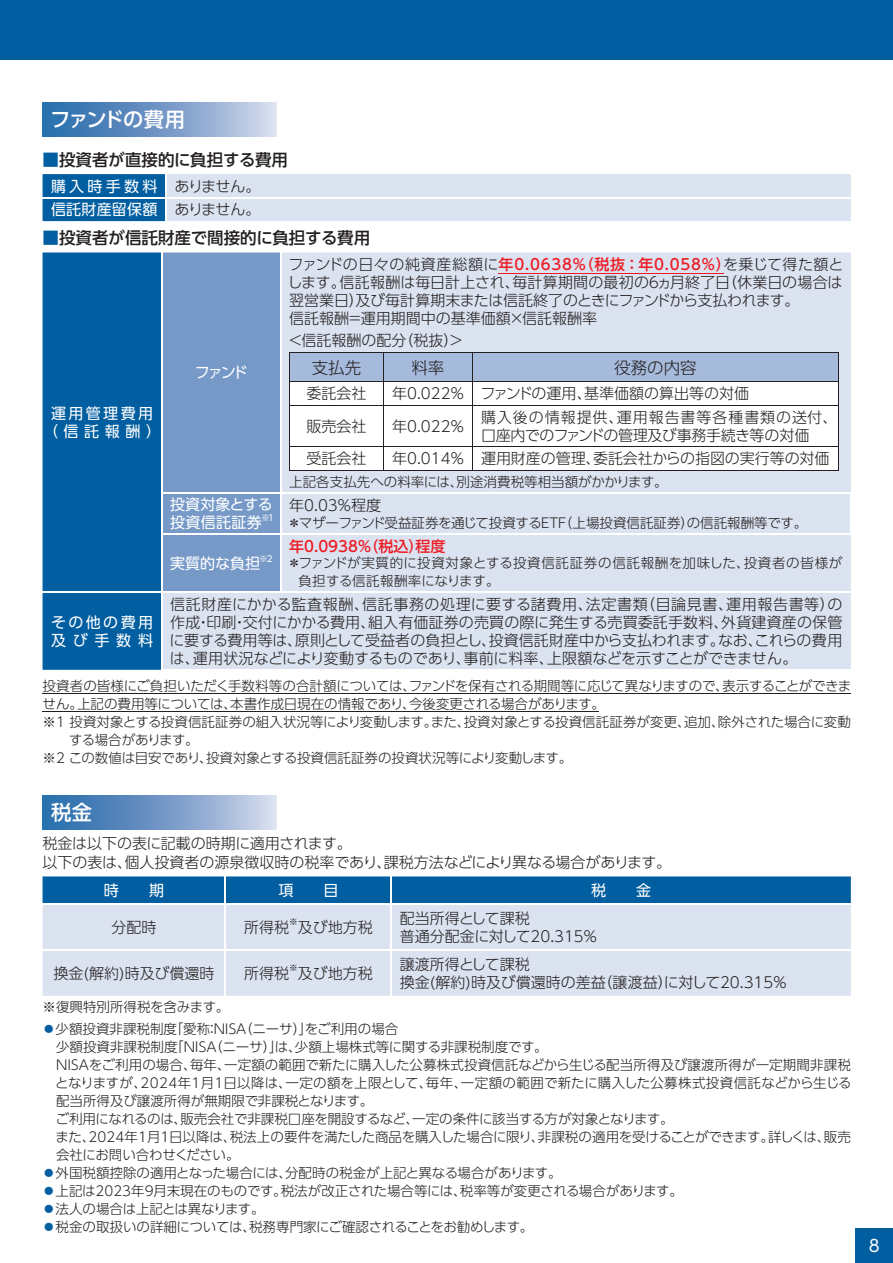
<style>
.page{position:relative;width:893px;height:1263px;background:#fff}
.page>*{position:absolute;margin:0;border:0;box-sizing:border-box;transform-origin:0 0}
.t1{font:20.25px "UD Shin Go Pro Medium 90 pv RKSJ H";letter-spacing:-.07em;color:#fff}
.t2{font:20.25px "UD Shin Go Pro Medium 90 pv RKSJ H";letter-spacing:-.035em;color:#fff}
.t3{font:16.5px "UD Shin Go Pro Medium 90 pv RKSJ H";color:#231f20}
.t4{font:16.5px "UD Shin Go Pro Light 90 pv RKSJ H";color:#231f20}
.t5{font:16.5px "UD Shin Go Pro Regular 90 pv RKSJ H";color:#fff}
.t6{font:15px/18px "UD Shin Go Pro Light 90 pv RKSJ H";color:#231f20}
.t7{font:15px/23.5px "UD Shin Go Pro Regular 90 pv RKSJ H";letter-spacing:.02em;color:#fff}
.t8{font:15px/18px "UD Shin Go Pro Regular 90 pv RKSJ H";letter-spacing:.16em;color:#fff;text-align:center}
.t9{font:15px "UD Shin Go Pro Medium 90 pv RKSJ H";color:#ed1c24}
.t10{font:13.5px/18px "UD Shin Go Pro Light 90 pv RKSJ H";color:#231f20}
.t11{font:13.5px "UD Shin Go Pro Light 90 pv RKSJ H";letter-spacing:-.02em;color:#231f20}
.t12{font:13.5px/18px "UD Shin Go Pro Light 90 pv RKSJ H";letter-spacing:.03em;color:#231f20}
.t13{font:13.5px "UD Shin Go Pro Light 90 pv RKSJ H";letter-spacing:-.05em;color:#231f20}
.t14{font:8.7px "UD Shin Go Pro Regular 90 pv RKSJ H";color:#fff}
.t15{font:8.7px "UD Shin Go Pro Light 90 pv RKSJ H";color:#231f20}
.s1{color:#005ea1}
.s2{font-family:"UD Shin Go Pro Light 90 pv RKSJ H";color:#231f20}
.s3{font-family:"UD Shin Go Pro Medium 90 pv RKSJ H";color:#ed1c24}
</style>
<div class="page">
<hr style="left:43px;top:694px;width:807px;height:1px;background:#231f20">
<hr style="left:43px;top:712px;width:556px;height:1px;background:#231f20">
<svg style="left:43px;top:174px;width:807px;height:47px;background:#bcd0e5"></svg>
<div style="left:43px;top:252px;width:118px;height:418px;background:#005ea1"></div>
<svg style="left:163px;top:252px;width:687px;height:417px;background:#c9d5e9"></svg>
<hr style="left:280px;top:252px;width:1px;height:240px;background:#fff">
<hr style="left:161px;top:492px;width:120px;height:1px;background:#fff">
<hr style="left:281px;top:492px;width:570px;height:1px;background:#fff">
<hr style="left:161px;top:534px;width:120px;height:1px;background:#fff">
<hr style="left:281px;top:534px;width:570px;height:1px;background:#fff">
<hr style="left:280px;top:535px;width:1px;height:57px;background:#fff">
<hr style="left:43px;top:592px;width:119px;height:1px;background:#fff">
<hr style="left:162px;top:592px;width:688px;height:1px;background:#fff">
<hr style="left:280px;top:493px;width:1px;height:41px;background:#fff">
<hr style="left:498px;top:273px;width:225px;height:1px;background:#ed1c24">
<svg style="left:290px;top:406px;width:548px;height:64px"></svg>
<hr style="left:289px;top:352px;width:94px;height:1px;background:#231f20">
<hr style="left:383px;top:352px;width:89px;height:1px;background:#231f20">
<hr style="left:472px;top:352px;width:366px;height:1px;background:#231f20">
<svg style="left:289px;top:353px;width:550px;height:52px"></svg>
<hr style="left:289px;top:405px;width:94px;height:1px;background:#231f20">
<hr style="left:289px;top:406px;width:1px;height:41px;background:#231f20">
<hr style="left:383px;top:405px;width:89px;height:1px;background:#231f20">
<hr style="left:383px;top:406px;width:1px;height:41px;background:#231f20">
<hr style="left:472px;top:405px;width:366px;height:1px;background:#231f20">
<hr style="left:472px;top:406px;width:1px;height:41px;background:#231f20">
<hr style="left:838px;top:406px;width:1px;height:41px;background:#231f20">
<hr style="left:289px;top:447px;width:94px;height:1px;background:#231f20">
<svg style="left:289px;top:448px;width:1px;height:22px"></svg>
<hr style="left:383px;top:447px;width:89px;height:1px;background:#231f20">
<svg style="left:383px;top:448px;width:1px;height:22px"></svg>
<hr style="left:472px;top:447px;width:366px;height:1px;background:#231f20">
<svg style="left:472px;top:448px;width:1px;height:22px"></svg>
<svg style="left:838px;top:447px;width:1px;height:23px"></svg>
<hr style="left:289px;top:470px;width:549px;height:1px;background:#231f20">
<div style="left:43px;top:905px;width:807px;height:91px;background:#dbe2f0"></div>
<div style="left:43px;top:876px;width:807px;height:27px;background:#005ea1"></div>
<hr style="left:225px;top:905px;width:1px;height:44px;background:#fff">
<hr style="left:391px;top:905px;width:1px;height:44px;background:#fff">
<hr style="left:43px;top:949px;width:348px;height:2px;background:#fff">
<hr style="left:225px;top:951px;width:1px;height:45px;background:#fff">
<hr style="left:391px;top:949px;width:459px;height:2px;background:#fff">
<hr style="left:391px;top:951px;width:1px;height:45px;background:#fff">
<div style="left:43px;top:102px;width:233px;height:34px;background:linear-gradient(to right,#1d64a7,#d0d4ea)"></div>
<div style="left:43px;top:795px;width:233px;height:34px;background:linear-gradient(to right,#1d64a7,#d0d4ea)"></div>
<div style="left:855px;top:1228px;width:37px;height:35px;background:#005ea1"></div>
<div style="left:0;top:0;width:892px;height:60px;background:#005ea1"></div>
<h1 class="t1" style="left:50px;top:112px;width:136px">ファンドの費用</h1>
<p class="t3" style="left:43px;top:153px;width:247px"><span class="s1">■</span>投資者が直接的に負担する費用</p>
<p class="t7" style="left:51px;top:176px;width:211px">購入時手数料 <span class="s2">ありません。</span>信託財産留保額 <span class="s2">ありません。</span></p>
<p class="t3" style="left:43px;top:232px;width:329px"><span class="s1">■</span>投資者が信託財産で間接的に負担する費用</p>
<p class="t8" style="left:43px;top:406px;width:120px">運用管理費用（信託報酬）</p>
<p class="t7" style="left:195px;top:363px;width:54px">ファンド</p>
<p class="t7" style="left:170px;top:498px;width:104px;line-height:18px">投資対象とする投資信託証券</p>
<p class="t14" style="left:261px;top:514px;width:14px">※1</p>
<p class="t7" style="left:170px;top:554px;width:91px">実質的な負担</p>
<p class="t14" style="left:259px;top:555px;width:15px">※2</p>
<p class="t6" style="left:287px;top:257px;width:557px">ファンドの日々の純資産総額に<span class="s3">年0.0638％（税抜：年0.058％）</span>を乗じて得た額とします。信託報酬は毎日計上され、毎計算期間の最初の６ヵ月終了日（休業日の場合は翌営業日）及び毎計算期末または信託終了のときにファンドから支払われます。<br>信託報酬＝運用期間中の基準価額×信託報酬率</p>
<p class="t6" style="left:288px;top:334px;width:177px">＜信託報酬の配分（税抜）＞</p>
<p class="t4" style="left:312px;top:361px;width:51px">支払先</p>
<p class="t4" style="left:411px;top:361px;width:35px">料率</p>
<p class="t4" style="left:614px;top:361px;width:84px">役務の内容</p>
<p class="t6" style="left:306px;top:387px;width:62px">委託会社</p>
<p class="t6" style="left:392px;top:387px;width:358px">年0.022％ ファンドの運用、基準価額の算出等の対価</p>
<p class="t6" style="left:306px;top:419px;width:62px">販売会社</p>
<p class="t6" style="left:392px;top:419px;width:74px">年0.022％</p>
<p class="t6" style="left:481px;top:410px;width:358px">購入後の情報提供、運用報告書等各種書類の送付、口座内でのファンドの管理及び事務手続き等の対価</p>
<p class="t6" style="left:306px;top:452px;width:62px">受託会社</p>
<p class="t6" style="left:392px;top:452px;width:439px">年0.014％ 運用財産の管理、委託会社からの指図の実行等の対価</p>
<p class="t10" style="left:289px;top:475px;width:380px">上記各支払先への料率には、別途消費税等相当額がかかります。</p>
<p class="t6" style="left:289px;top:498px;width:93px">年0.03％程度</p>
<p class="t10" style="left:287px;top:515px;width:521px">＊マザーファンド受益証券を通じて投資するETF（上場投資信託証券）の信託報酬等です。</p>
<p class="t9" style="left:289px;top:540px;width:158px">年0.0938％（税込）程度</p>
<p class="t12" style="left:298px;top:556px;width:545px;text-indent:-11px">＊ ファンドが実質的に投資対象とする投資信託証券の信託報酬を加味した、投資者の皆様が負担する信託報酬率になります。</p>
<p class="t6" style="left:170px;top:597px;width:674px;text-align:justify">信託財産にかかる監査報酬、信託事務の処理に要する諸費用、法定書類（目論見書、運用報告書等）の作成・印刷・交付にかかる費用、組入有価証券の売買の際に発生する売買委託手数料、外貨建資産の保管に要する費用等は、原則として受益者の負担とし、投資信託財産中から支払われます。なお、これらの費用は、運用状況などにより変動するものであり、事前に料率、上限額などを示すことができません。</p>
<p class="t11" style="left:43px;top:681px;width:810px">投資者の皆様にご負担いただく手数料等の合計額については、ファンドを保有される期間等に応じて異なりますので、表示することができま</p>
<p class="t10" style="left:43px;top:696px;width:564px">せん。上記の費用等については、本書作成日現在の情報であり、今後変更される場合があります。</p>
<p class="t10" style="left:43px;top:714px;width:809px">※1 投資対象とする投資信託証券の組入状況等により変動します。また、投資対象とする投資信託証券が変更、追加、除外された場合に変動</p>
<p class="t13" style="left:69px;top:735px;width:131px">する場合があります。</p>
<p class="t10" style="left:43px;top:750px;width:531px">※2 この数値は目安であり、投資対象とする投資信託証券の投資状況等により変動します。</p>
<p class="t8" style="left:51px;top:615px;width:104px;text-align:left">その他の費用及び手数料</p>
<h1 class="t2" style="left:51px;top:805px;width:43px">税金</h1>
<p class="t6" style="left:43px;top:835px;width:630px;line-height:19.5px">税金は以下の表に記載の時期に適用されます。<br>以下の表は、個人投資者の源泉徴収時の税率であり、課税方法などにより異なる場合があります。</p>
<p class="t7" style="left:104px;top:881px;width:62px">時　　期</p>
<p class="t7" style="left:278px;top:881px;width:61px">項　　目</p>
<p class="t7" style="left:591px;top:881px;width:62px">税　　金</p>
<p class="t6" style="left:111px;top:920px;width:47px">分配時</p>
<p class="t6" style="left:244px;top:920px;width:47px">所得税</p>
<p class="t15" style="left:289px;top:919px;width:10px">※</p>
<p class="t6" style="left:298px;top:920px;width:76px">及び地方税</p>
<p class="t6" style="left:400px;top:911px;width:199px">配当所得として課税<br>普通分配金に対して20.315％</p>
<p class="t6" style="left:54px;top:966px;width:162px">換金(解約)時及び償還時</p>
<p class="t6" style="left:244px;top:966px;width:47px">所得税</p>
<p class="t15" style="left:289px;top:965px;width:10px">※</p>
<p class="t6" style="left:298px;top:966px;width:76px">及び地方税</p>
<p class="t6" style="left:400px;top:957px;width:389px">譲渡所得として課税<br>換金(解約)時及び償還時の差益（譲渡益）に対して20.315％</p>
<p class="t10" style="left:43px;top:1000px;width:188px">※復興特別所得税を含みます。</p>
<p class="t10" style="left:55px;top:1022px;width:797px;text-indent:-13px"><span class="s1">●</span>少額投資非課税制度「愛称：NISA（ニーサ）」をご利用の場合<br>少額投資非課税制度「NISA（ニーサ）」は、少額上場株式等に関する非課税制度です。<br>NISAをご利用の場合、毎年、一定額の範囲で新たに購入した公募株式投資信託などから生じる配当所得及び譲渡所得が一定期間非課税となりますが、2024年1月1日以降は、一定の額を上限として、毎年、一定額の範囲で新たに購入した公募株式投資信託などから生じる配当所得及び譲渡所得が無期限で非課税となります。<br>ご利用になれるのは、販売会社で非課税口座を開設するなど、一定の条件に該当する方が対象となります。<br>また、2024年1月1日以降は、税法上の要件を満たした商品を購入した場合に限り、非課税の適用を受けることができます。詳しくは、販売会社にお問い合わせください。</p>
<p class="t10" style="left:42px;top:1166px;width:520px"><span class="s1">●</span>外国税額控除の適用となった場合には、分配時の税金が上記と異なる場合があります。</p>
<p class="t10" style="left:42px;top:1184px;width:642px"><span class="s1">●</span>上記は2023年9月末現在のものです。税法が改正された場合等には、税率等が変更される場合があります。</p>
<p class="t11" style="left:42px;top:1204px;width:224px"><span class="s1">●</span>法人の場合は上記とは異なります。</p>
<p class="t11" style="left:42px;top:1222px;width:492px"><span class="s1">●</span>税金の取扱いの詳細については、税務専門家にご確認されることをお勧めします。</p>
<p class="t5" style="left:868px;top:1239px;width:12px">8</p>
</div>
